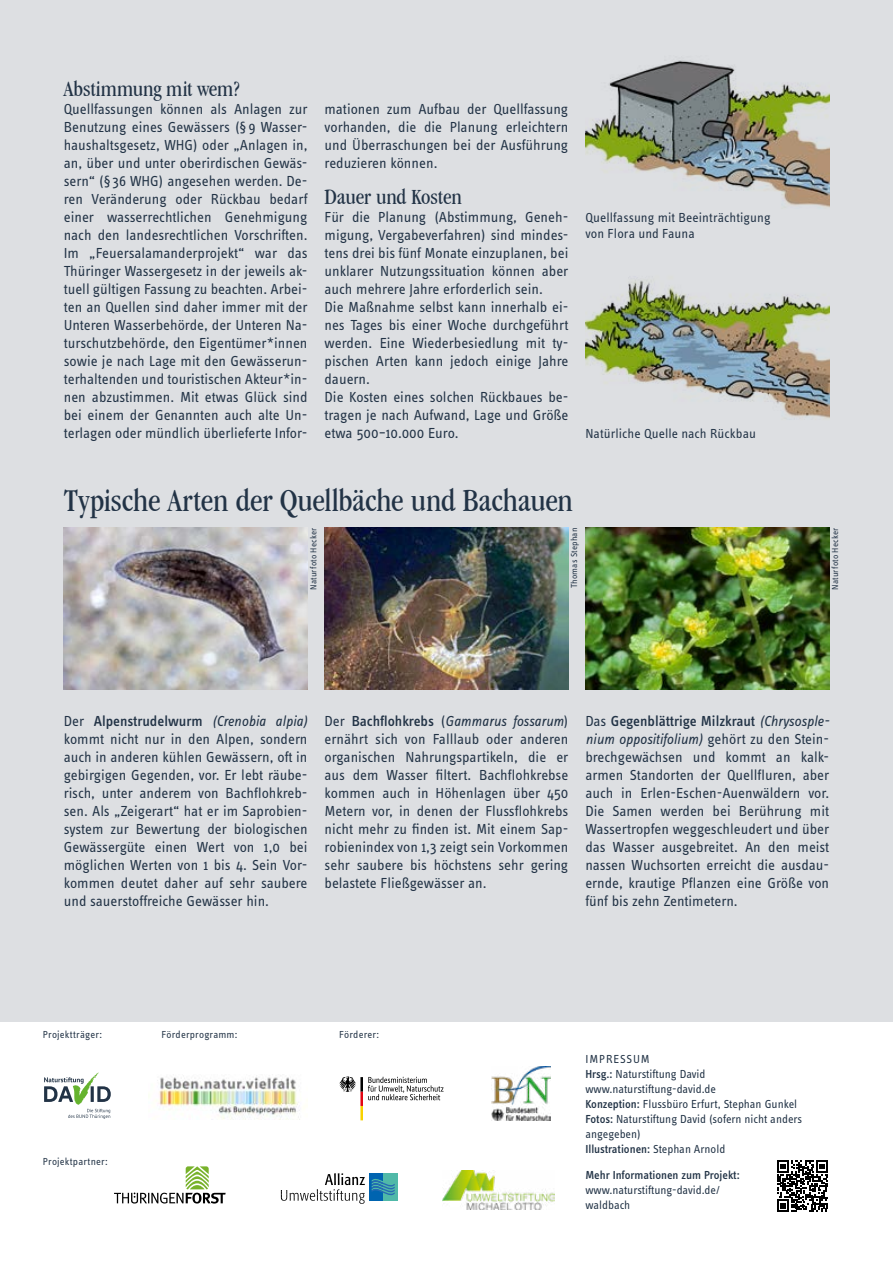
<style>
.page{position:relative;width:893px;height:1263px;background:#fff}
.page>*{position:absolute;margin:0;border:0;box-sizing:border-box;transform-origin:0 0}
.t1{font:condensed 33px "Garamond IT Cby BT";letter-spacing:-.01em;color:#223346}
.t2{font:condensed 22.5px "Garamond IT Cby BT";letter-spacing:-.01em;color:#223346}
.t3{font:15px/18px "Info Text";color:#223346;text-align:justify}
.t4{font:13.5px/16.2px "Info Text";letter-spacing:.005em;color:#223346}
.t5{font:12px/15px "Info Text";color:#223346}
.t6{font:500 12px "Info Text";color:#223346}
.t7{font:10.5px "Info Text";letter-spacing:.015em;color:#223346}
.t8{font:9px "Info Text";letter-spacing:.02em;color:#223346}
.s1{font-weight:500}
.s2{font-style:italic}
</style>
<div class="page">
<div style="left:0;top:0;width:893px;height:1022px;background:#dddfe2"></div>
<svg style="left:114px;top:1166px;width:112px;height:37px"></svg>
<svg style="left:777px;top:1160px;width:51px;height:52px"></svg>
<svg style="left:44px;top:1072px;width:67px;height:47px"></svg>
<img style="left:492px;top:1066px;width:58px;height:54px">
<svg style="left:339px;top:1076px;width:105px;height:44px"></svg>
<div style="left:369px;top:1173px;width:29px;height:28px;background:#0064b0"></div>
<div style="left:383px;top:1173px;width:15px;height:28px;background:#50b9a8"></div>
<svg style="left:372px;top:1179px;width:23px;height:16px"></svg>
<svg style="left:281px;top:1173px;width:84px;height:31px"></svg>
<img style="left:442px;top:1171px;width:113px;height:38px">
<img style="left:155px;top:1077px;width:145px;height:42px">
<img style="left:64px;top:528px;width:244px;height:162px">
<img style="left:325px;top:528px;width:243px;height:162px">
<img style="left:585px;top:528px;width:244px;height:162px">
<img style="left:585px;top:60px;width:244px;height:148px">
<img style="left:585px;top:280px;width:244px;height:139px">
<h2 class="t2" style="left:64px;top:75px;width:178px">Abstimmung mit wem?</h2>
<p class="t3" style="left:64px;top:100px;width:245px">Quellfassungen können als Anlagen zur Benutzung eines Gewässers (§ 9 Wasser&shy;haushaltsgesetz, WHG) oder „Anlagen in, an, über und unter oberirdischen Gewäs&shy;sern“ (§ 36 WHG) angesehen werden. De&shy;ren Veränderung oder Rückbau bedarf einer wasserrechtlichen Genehmigung nach den landesrechtlichen Vorschriften.<br>Im „Feuersalamanderprojekt“ war das Thüringer Wassergesetz in der jeweils ak&shy;tuell gültigen Fassung zu beachten. Arbei&shy;ten an Quellen sind daher immer mit der Unteren Wasserbehörde, der Unteren Na&shy;turschutzbehörde, den Eigentümer*innen sowie je nach Lage mit den Gewässerun&shy;terhaltenden und touristischen Akteur*in&shy;nen abzustimmen. Mit etwas Glück sind bei einem der Genannten auch alte Un&shy;terlagen oder mündlich überlieferte Infor-</p>
<p class="t3" style="left:325px;top:100px;width:245px">mationen zum Aufbau der Quellfassung vorhanden, die die Planung erleichtern und Überraschungen bei der Ausführung reduzieren können.</p>
<h2 class="t2" style="left:325px;top:183px;width:139px">Dauer und Kosten</h2>
<p class="t3" style="left:325px;top:208px;width:245px;text-align:left">Für die Planung (Abstimmung, Geneh&shy;migung, Vergabeverfahren) sind mindes&shy;tens drei bis fünf Monate einzuplanen, bei unklarer Nutzungssituation können aber auch mehrere Jahre erforderlich sein.<br>Die Maßnahme selbst kann innerhalb ei&shy;nes Tages bis einer Woche durchgeführt werden. Eine Wiederbesiedlung mit ty&shy;pischen Arten kann jedoch einige Jahre dauern.<br>Die Kosten eines solchen Rückbaues be&shy;tragen je nach Aufwand, Lage und Größe etwa 500–10.000 Euro.</p>
<p class="t4" style="left:585px;top:209px;width:187px">Quellfassung mit Beeinträchtigung von Flora und Fauna</p>
<p class="t4" style="left:585px;top:425px;width:172px">Natürliche Quelle nach Rückbau</p>
<h1 class="t1" style="left:64px;top:482px;width:511px">Typische Arten der Quellbäche und Bachauen</h1>
<p class="t8" style="left:308px;top:590px;width:64px;rotate:-90deg">Naturfoto Hecker</p>
<p class="t8" style="left:569px;top:588px;width:62px;rotate:-90deg">Thomas Stephan</p>
<p class="t8" style="left:830px;top:590px;width:64px;rotate:-90deg">Naturfoto Hecker</p>
<p class="t3" style="left:64px;top:712px;width:245px">Der <span class="s1">Alpenstrudelwurm</span> <span class="s2">(Crenobia alpia) </span>kommt nicht nur in den Alpen, sondern auch in anderen kühlen Gewässern, oft in gebirgigen Gegenden, vor. Er lebt räube&shy;risch, unter anderem von Bachflohkreb&shy;sen. Als „Zeigerart“ hat er im Saprobien&shy;system zur Bewertung der biologischen Gewässergüte einen Wert von 1,0 bei möglichen Werten von 1 bis 4. Sein Vor&shy;kommen deutet daher auf sehr saubere und sauerstoffreiche Gewässer hin.</p>
<p class="t3" style="left:325px;top:712px;width:245px">Der <span class="s1">Bachflohkrebs</span> (<span class="s2">Gammarus fossarum</span>) ernährt sich von Falllaub oder anderen organischen Nahrungspartikeln, die er aus dem Wasser filtert. Bachflohkrebse kommen auch in Höhenlagen über 450<br>Metern vor, in denen der Flussflohkrebs nicht mehr zu finden ist. Mit einem Sap&shy;robienindex von 1,3 zeigt sein Vorkommen sehr saubere bis höchstens sehr gering belastete Fließgewässer an.</p>
<p class="t3" style="left:585px;top:712px;width:245px">Das <span class="s1">Gegenblättrige Milzkraut</span> <span class="s2">(Chrysosple&shy;nium oppositifolium)</span> gehört zu den Stein&shy;brechgewächsen und kommt an kalk&shy;armen Standorten der Quellfluren, aber auch in Erlen-Eschen-Auenwäldern vor.<br>Die Samen werden bei Berührung mit Wassertropfen weggeschleudert und über das Wasser ausgebreitet. An den meist nassen Wuchsorten erreicht die ausdau&shy;ernde, krautige Pflanzen eine Größe von fünf bis zehn Zentimetern.</p>
<p class="t7" style="left:43px;top:1028px;width:61px">Projektträger:</p>
<p class="t7" style="left:162px;top:1028px;width:77px">Förderprogramm:</p>
<p class="t7" style="left:339px;top:1028px;width:41px">Förderer:</p>
<p class="t7" style="left:43px;top:1156px;width:66px">Projektpartner:</p>
<p class="t5" style="left:585px;top:1051px;width:218px">IMPRESSUM<br><span class="s1">Hrsg.:</span> Naturstiftung David www.naturstiftung-david.de<br><span class="s1">Konzeption:</span> Flussbüro Erfurt, Stephan Gunkel<br><span class="s1">Fotos:</span> Naturstiftung David (sofern nicht anders angegeben)<br><span class="s1">Illustrationen:</span> Stephan Arnold</p>
<p class="t6" style="left:585px;top:1168px;width:156px">Mehr Informationen zum Projekt:</p>
<p class="t5" style="left:585px;top:1182px;width:136px">www.naturstiftung-david.de/ waldbach</p>
</div>
